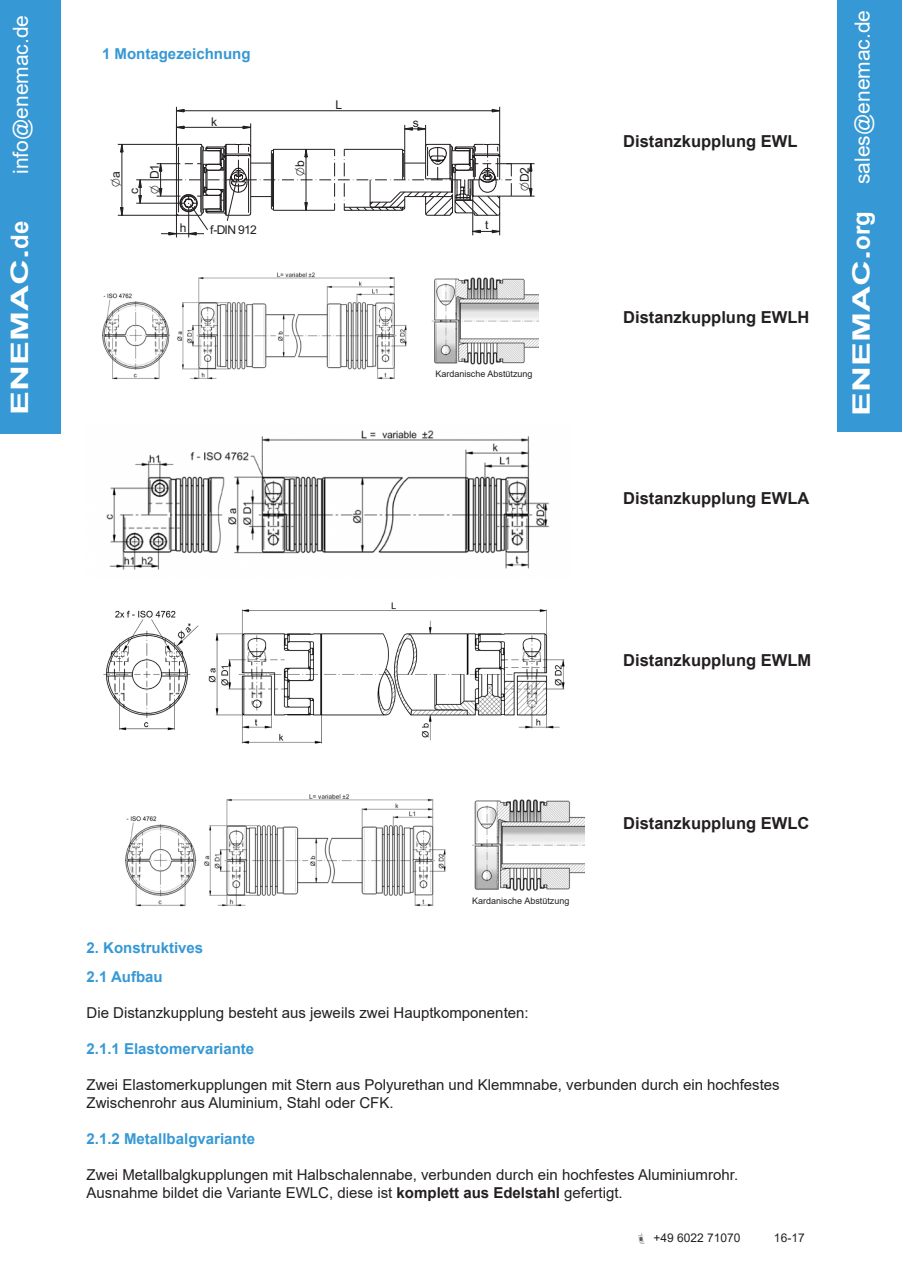
<style>
.page{position:relative;width:902px;height:1272px;background:#fff}
.page>*{position:absolute;margin:0;border:0;box-sizing:border-box;transform-origin:0 0}
.t1{font:700 24px "Arial";color:#fff;scale:1.5 1}
.t2{font:21px "Arial";color:#fff}
.t3{font:700 16.5px "Arial";color:#231f20}
.t4{font:15px/18px "Arial";color:#231f20}
.t5{font:700 15px "Arial";color:#3698d4}
.t6{font:12.15px "Arial";color:#231f20}
.t7{font:12px "Arial";color:#231f20}
.t8{font:12px "Arial";letter-spacing:-.055em;color:#231f20}
.t9{font:9px "Arial";color:#231f20}
.s1{font-weight:700;font-size:24px}
.s2{font-weight:700}
</style>
<div class="page">
<div style="left:0;top:0;width:61px;height:434px;background:#3698d4"></div>
<div style="left:837px;top:0;width:64px;height:432px;background:#3698d4"></div>
<hr style="left:176px;top:107px;width:1px;height:39px;background:#231f20">
<hr style="left:499px;top:107px;width:1px;height:39px;background:#231f20">
<hr style="left:136px;top:203px;width:44px;height:1px;background:#231f20">
<hr style="left:136px;top:179px;width:40px;height:1px;background:#231f20">
<svg style="left:120px;top:145px;width:4px;height:8px"></svg>
<hr style="left:118px;top:215px;width:60px;height:1px;background:#231f20">
<hr style="left:118px;top:144px;width:60px;height:1px;background:#231f20">
<hr style="left:122px;top:144px;width:1px;height:71px;background:#231f20">
<img style="left:103px;top:602px;width:462px;height:141px">
<img style="left:102px;top:272px;width:437px;height:108px">
<img style="left:106px;top:430px;width:444px;height:140px">
<img style="left:126px;top:794px;width:458px;height:113px">
<div style="left:435px;top:370px;width:108px;height:22px;background:#fff"></div>
<div style="left:472px;top:897px;width:108px;height:23px;background:#fff"></div>
<svg style="left:149px;top:109px;width:385px;height:128px"></svg>
<svg style="left:117px;top:179px;width:25px;height:37px"></svg>
<p class="t2" style="left:6px;top:174px;width:161px;rotate:-90deg">info@enemac.de</p>
<p class="t2" style="left:848px;top:415px;width:407px;rotate:-90deg"><span class="s1">ENEMAC.org</span> sales@enemac.de</p>
<p class="t5" style="left:102px;top:43px;width:150px">1 Montagezeichnung</p>
<p class="t8" style="left:335px;top:98px;width:8px">L</p>
<p class="t8" style="left:211px;top:114px;width:8px">k</p>
<p class="t8" style="left:412px;top:116px;width:8px">s</p>
<p class="t3" style="left:623px;top:130px;width:176px">Distanzkupplung EWL</p>
<p class="t6" style="left:293px;top:167px;width:8px;rotate:-90deg">b</p>
<p class="t6" style="left:147px;top:179px;width:16px;rotate:-90deg">D1</p>
<p class="t6" style="left:517px;top:182px;width:16px;rotate:-90deg">D2</p>
<p class="t6" style="left:109px;top:178px;width:8px;rotate:-90deg">a</p>
<p class="t6" style="left:127px;top:194px;width:8px;rotate:-90deg">c</p>
<p class="t8" style="left:180px;top:220px;width:8px">h</p>
<p class="t8" style="left:485px;top:218px;width:5px">t</p>
<p class="t1" style="left:3px;top:415px;width:131px;rotate:-90deg">ENEMAC.de</p>
<p class="t8" style="left:210px;top:222px;width:48px">f-DIN 912</p>
<p class="t3" style="left:623px;top:305px;width:188px">Distanzkupplung EWLH</p>
<p class="t9" style="left:435px;top:367px;width:99px">Kardanische Abstützung</p>
<p class="t3" style="left:623px;top:486px;width:188px">Distanzkupplung EWLA</p>
<p class="t3" style="left:623px;top:649px;width:189px">Distanzkupplung EWLM</p>
<p class="t9" style="left:472px;top:895px;width:99px">Kardanische Abstützung</p>
<p class="t3" style="left:623px;top:811px;width:188px">Distanzkupplung EWLC</p>
<p class="t5" style="left:87px;top:937px;width:118px">2. Konstruktives</p>
<p class="t5" style="left:87px;top:966px;width:78px">2.1 Aufbau</p>
<p class="t4" style="left:87px;top:1003px;width:443px">Die Distanzkupplung besteht aus jeweils zwei Hauptkomponenten:</p>
<p class="t5" style="left:87px;top:1038px;width:169px">2.1.1 Elastomervariante</p>
<p class="t4" style="left:87px;top:1075px;width:694px">Zwei Elastomerkupplungen mit Stern aus Polyurethan und Klemmnabe, verbunden durch ein hochfestes<br>Zwischenrohr aus Aluminium, Stahl oder CFK.</p>
<p class="t5" style="left:87px;top:1128px;width:170px">2.1.2 Metallbalgvariante</p>
<p class="t4" style="left:87px;top:1165px;width:653px">Zwei Metallbalgkupplungen mit Halbschalennabe, verbunden durch ein hochfestes Aluminiumrohr.</p>
<p class="t4" style="left:87px;top:1183px;width:537px">Ausnahme bildet die Variante EWLC, diese ist <span class="s2">komplett aus Edelstahl</span> gefertigt.</p>
<p class="t7" style="left:653px;top:1229px;width:89px">+49 6022 71070</p>
<p class="t7" style="left:773px;top:1229px;width:32px">16-17</p>
</div>
